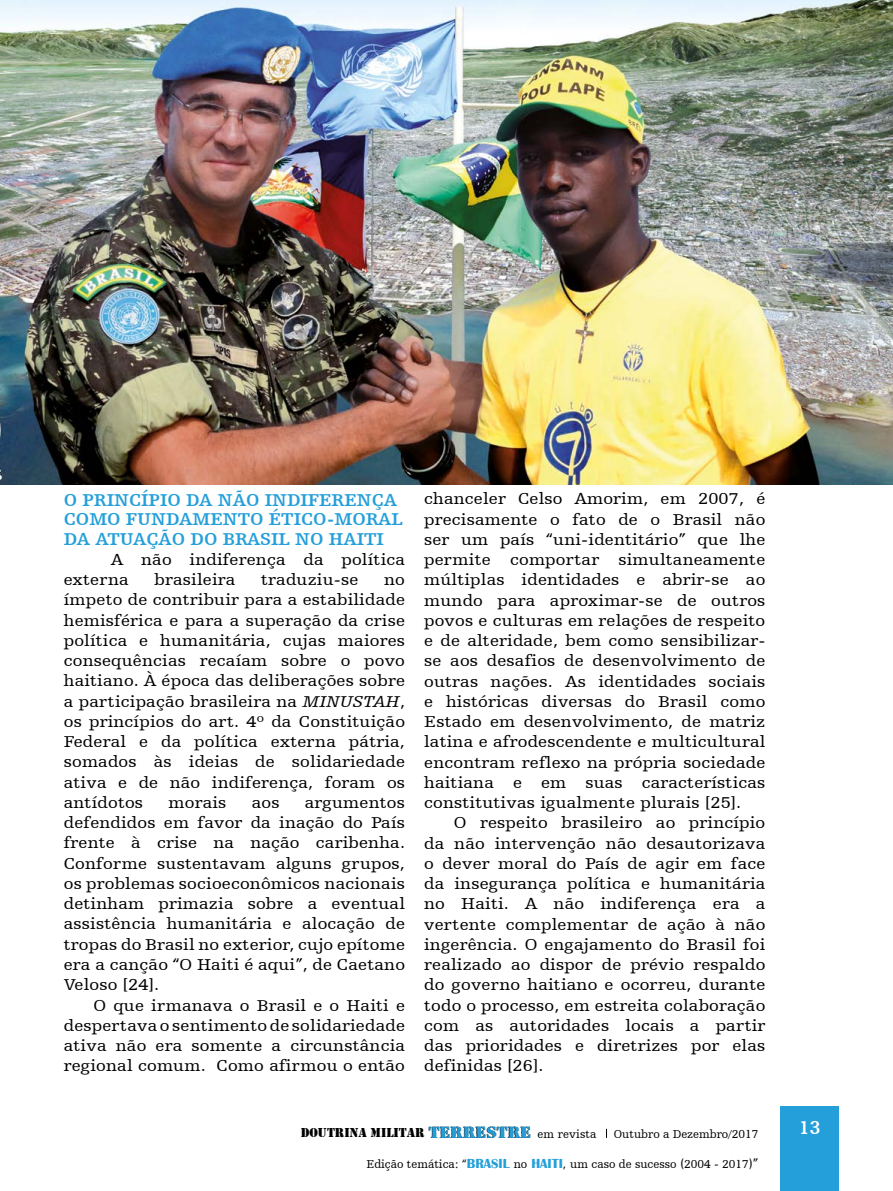
<style>
.page{position:relative;width:893px;height:1191px;background:#fff}
.page>*{position:absolute;margin:0;border:0;box-sizing:border-box;transform-origin:0 0}
.t1{font:700 19.5px "Humanist Slabserif 712 BT";color:#fff}
.t2{font:700 18px/19.5px "Humanist Slabserif 712 BT";color:#249fda;scale:1.04 1}
.t3{font:16.5px/20.2px "Humanist Slabserif 712 BT";letter-spacing:.01em;color:#000;text-align:justify;scale:1.1 1}
.t4{font:13.35px "Army";color:#000}
.t5{font:12px "Humanist Slabserif 712 BT";color:#000}
.s1{font-style:italic}
.s2{font-family:"Rubber Stamp Let Plain";font-size:17.1px}
.s3{font-family:"Humanist Slabserif 712 BT";font-size:12px}
.s4{font-family:"Britannic";font-weight:700;font-size:13.5px;color:#249fda}
.s5{font-size:13.5px}
</style>
<div class="page">
<div style="left:780px;top:1106px;width:59px;height:85px;background:#249fda"></div>
<img style="left:0;top:0;width:893px;height:485px">
<p class="t2" style="left:64px;top:489px;width:327px">O PRINCÍPIO DA NÃO INDIFERENÇA<br>COMO FUNDAMENTO ÉTICO-MORAL<br>DA ATUAÇÃO DO BRASIL NO HAITI</p>
<p class="t3" style="left:64px;top:549px;width:312px;text-indent:47px">A não indiferença da política externa</p>
<p class="t3" style="left:155px;top:569px;width:75px">brasileira</p>
<p class="t3" style="left:261px;top:569px;width:90px">traduziu-se</p>
<p class="t3" style="left:64px;top:569px;width:312px;text-indent:320px">no ímpeto de contribuir para a estabilidade hemisférica e para a superação da crise política e humanitária, cujas maiores consequências recaíam sobre o povo haitiano. À época das deliberações sobre a participação brasileira na <span class="s1">MINUSTAH</span>, os princípios do art. 4º da Constituição Federal e da política externa pátria, somados às ideias de solidariedade ativa e de não indiferença, foram os antídotos</p>
<p class="t3" style="left:168px;top:792px;width:54px">morais</p>
<p class="t3" style="left:252px;top:792px;width:27px">aos</p>
<p class="t3" style="left:64px;top:792px;width:312px;text-indent:241px">argumentos defendidos em favor da inação do País frente à crise na nação caribenha.<br>Conforme sustentavam alguns grupos, os problemas socioeconômicos nacionais detinham primazia sobre a eventual assistência humanitária e alocação de tropas do Brasil no exterior, cujo epítome era a canção “O Haiti é aqui”, de Caetano Veloso [24].</p>
<p class="t3" style="left:64px;top:994px;width:312px;text-indent:30px">O que irmanava o Brasil e o Haiti e despertava o sentimento de solidariedade ativa não era somente a circunstância regional comum. Como afirmou o então</p>
<p class="t3" style="left:424px;top:488px;width:312px">chanceler Celso Amorim, em 2007, é precisamente o fato de o Brasil não ser um país “uni-identitário” que lhe permite comportar simultaneamente múltiplas identidades e abrir-se ao mundo para aproximar-se de outros povos e culturas em relações de respeito e de alteridade, bem como sensibilizar&shy;se aos desafios de desenvolvimento de outras nações. As identidades sociais e históricas diversas do Brasil como Estado em desenvolvimento, de matriz latina e afrodescendente e multicultural encontram reflexo na própria sociedade haitiana e em suas características constitutivas igualmente plurais [25].</p>
<p class="t3" style="left:424px;top:812px;width:312px;text-indent:30px">O respeito brasileiro ao princípio da não intervenção não desautorizava o dever moral do País de agir em face da insegurança política e humanitária no Haiti. A não indiferença era a vertente complementar de ação à não ingerência. O engajamento do Brasil foi realizado ao dispor de prévio respaldo do governo haitiano e ocorreu, durante todo o processo, em estreita colaboração com as autoridades locais a partir das prioridades e diretrizes por elas definidas [26].</p>
<p class="t4" style="left:301px;top:1124px;width:297px">DOUTRINA MILITAR <span class="s2">TERRESTRE</span> <span class="s3">em revista</span></p>
<p class="t5" style="left:614px;top:1126px;width:146px">Outubro a Dezembro/2017</p>
<p class="t1" style="left:799px;top:1115px;width:23px">13</p>
<p class="t5" style="left:366px;top:1157px;width:393px">Edição temática: “<span class="s4">BRASIL</span> no <span class="s4">HAITI</span>, um caso de sucesso <span class="s5">(</span>2004 - 2017<span class="s5">)”</span></p>
</div>
